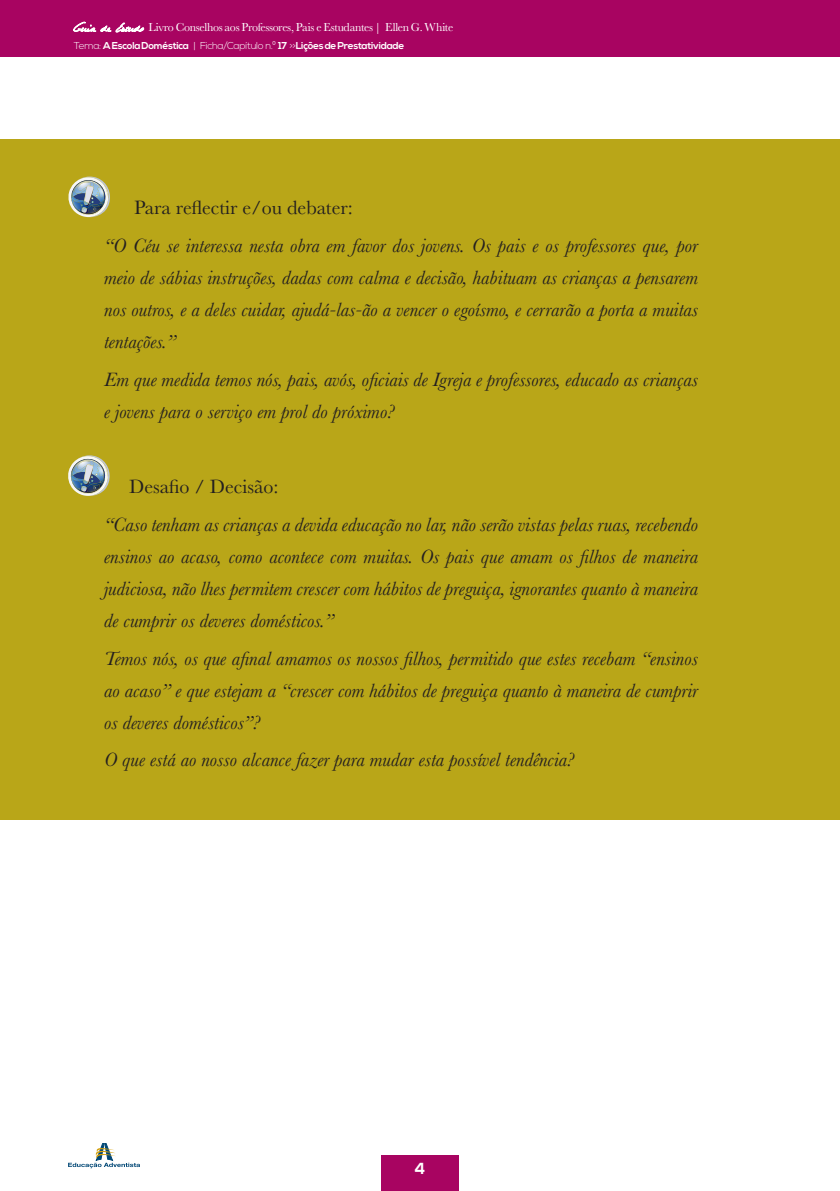
<style>
.page{position:relative;width:840px;height:1191px;background:#fff}
.page>*{position:absolute;margin:0;border:0;box-sizing:border-box;transform-origin:0 0}
.List_Paragraph{font:italic 20px/32px "Baskerville";color:#231f20;text-align:justify}
.List_Paragraph-2{font:20px "Baskerville";color:#231f20}
.t1{font:700 16px "Nexa";color:#fff}
.t2{font:12px "Baskerville";letter-spacing:-.025em;color:#fff}
.t3{font:700 10px "Nexa";letter-spacing:-.025em;color:#fff}
.s1{font-family:"Celine Dion Handwriting"}
.s2{font-weight:300}
</style>
<div class="page">
<div style="left:381px;top:1155px;width:77px;height:36px;background:#a80461"></div>
<div style="left:0;top:0;width:839px;height:57px;background:#a80461"></div>
<svg style="left:73px;top:21px;width:72px;height:12px"></svg>
<svg style="left:68px;top:1143px;width:72px;height:25px"></svg>
<div style="left:0;top:139px;width:839px;height:680px;background:#b9a618"></div>
<img style="left:68px;top:177px;width:42px;height:40px">
<img style="left:68px;top:455px;width:42px;height:41px">
<p class="t2" style="left:74px;top:20px;width:381px"><span class="s1">Guia de Estudo</span> Livro Conselhos aos Professores, Pais e Estudantes | Ellen G. White</p>
<p class="t3" style="left:74px;top:40px;width:332px"><span class="s2">Tema:</span> A Escola Doméstica <span class="s2">| Ficha/Capítulo n.º</span> 17 <span class="s2">&gt;&gt;</span>Lições de Prestatividade</p>
<p class="List_Paragraph-2" style="left:134px;top:195px;width:220px">Para reflectir e/ou debater:</p>
<p class="List_Paragraph" style="left:104px;top:230px;width:595px">“O Céu se interessa nesta obra em favor dos jovens. Os pais e os professores que, por meio de sábias instruções, dadas com calma e decisão, habituam as crianças a pensarem nos outros, e a deles cuidar, ajudá-las-ão a vencer o egoísmo, e cerrarão a porta a muitas tentações.”</p>
<p class="List_Paragraph" style="left:104px;top:363px;width:595px">Em que medida temos nós, pais, avós, oficiais de Igreja e professores, educado as crianças e jovens para o serviço em prol do próximo?</p>
<p class="List_Paragraph-2" style="left:129px;top:474px;width:151px">Desafio / Decisão:</p>
<p class="List_Paragraph" style="left:104px;top:508px;width:595px">“Caso tenham as crianças a devida educação no lar, não serão vistas pelas ruas, recebendo ensinos ao acaso, como acontece com muitas. Os pais que amam os filhos de maneira judiciosa, não lhes permitem crescer com hábitos de preguiça, ignorantes quanto à maneira de cumprir os deveres domésticos.”</p>
<p class="List_Paragraph" style="left:104px;top:642px;width:595px">Temos nós, os que afinal amamos os nossos filhos, permitido que estes recebam “ensinos ao acaso” e que estejam a “crescer com hábitos de preguiça quanto à maneira de cumprir os deveres domésticos”?</p>
<p class="List_Paragraph" style="left:104px;top:744px;width:471px">O que está ao nosso alcance fazer para mudar esta possível tendência?</p>
<p class="t1" style="left:414px;top:1159px;width:12px">4</p>
</div>
